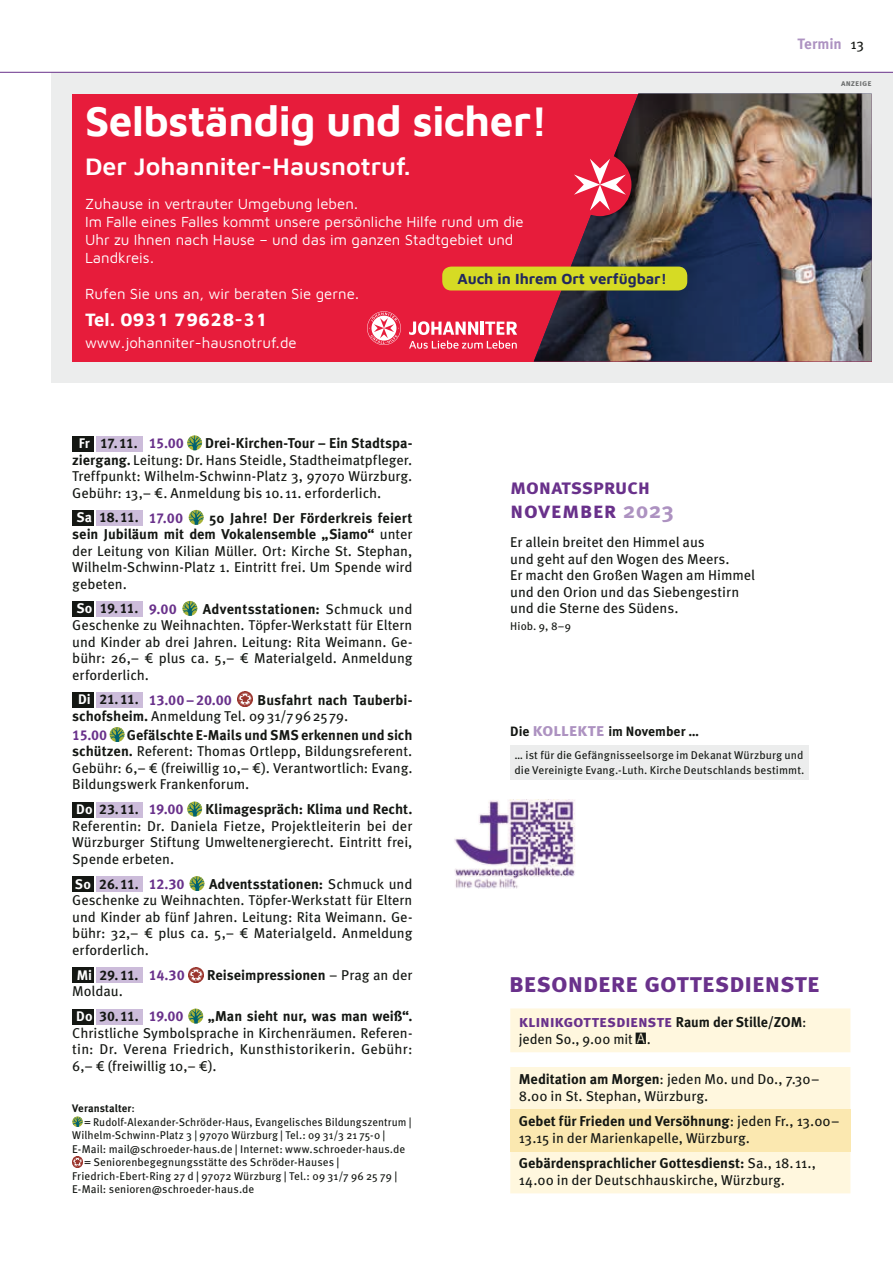
<style>
.page{position:relative;width:893px;height:1263px;background:#fff}
.page>*{position:absolute;margin:0;border:0;box-sizing:border-box;transform-origin:0 0}
.t1{font:700 42.45px "Maven Johanniter";letter-spacing:-.01em;color:#fff}
.t2{font:700 27px "Meta Pro";letter-spacing:-.015em;color:#69318b}
.t3{font:600 25.05px "Maven Johanniter";color:#fff}
.t4{font:700 22.5px "Meta Pro";letter-spacing:.01em;color:#69318b}
.t5{font:700 21px "Meta Pro";letter-spacing:-.02em;color:#69318b}
.t6{font:700 18.3px "Maven Johanniter";color:#fff}
.t7{font:700 16.35px "Meta Pro";letter-spacing:-.015em;color:#69318b}
.t8{font:15px/18px "Maven Johanniter";color:#fff}
.t9{font:700 15px "Maven Johanniter";color:#22295e}
.t10{font:700 15px "Meta Pro";color:#ad92c1}
.t11{font:14.25px/16.5px "Meta Pro";color:#141713;text-align:justify}
.t12{font:700 14.25px/16.5px "Meta Pro";letter-spacing:-.005em;color:#141713}
.t13{font:700 14.25px "Meta Pro";letter-spacing:-.01em;color:#69318b}
.t14{font:700 13.8px "Meta Pro";letter-spacing:-.025em;color:#141713}
.t15{font:700 13.5px "Meta Pro";color:#141713}
.t16{font:11.25px/15px "Meta Pro";letter-spacing:.01em;color:#141713}
.t17{font:11.25px "Meta Pro";letter-spacing:.01em;color:#141713;scale:.96 1}
.t18{font:700 10.8px "Meta Pro";color:#141713}
.t19{font:700 8.7px "Meta Pro";letter-spacing:.005em;color:#6f7171}
.s1{font-weight:700}
.s2{color:#fff}
.s3{font-size:14.25px;color:#69318b}
.s4{font-size:13.8px;color:#fff}
.s5{font-size:13.8px;color:#141713}
.s6{font-weight:400}
.s7{font-weight:400;font-size:11.25px}
.s8{color:#ad92c1}
.s9{font-size:18px;color:#ad92c1}
.s10{font-size:14.25px;color:#141713}
.s11{font-weight:400;font-size:14.25px;color:#141713}
</style>
<div class="page">
<div style="left:51px;top:72px;width:842px;height:311px;background:#eceded"></div>
<div style="left:72px;top:94px;width:800px;height:267px;background:#e71c3b"></div>
<img style="left:534px;top:94px;width:338px;height:267px">
<div style="left:442px;top:267px;width:245px;height:23px;background:#d6db24;border-radius:9px"></div>
<svg style="left:409px;top:321px;width:108px;height:28px"></svg>
<svg style="left:367px;top:311px;width:34px;height:34px"></svg>
<div style="left:568px;top:153px;width:63px;height:63px;background:#e71c3b;border-radius:50%"></div>
<svg style="left:574px;top:159px;width:52px;height:52px"></svg>
<div style="left:72px;top:436px;width:22px;height:15px;background:#141713"></div>
<div style="left:96px;top:436px;width:46px;height:15px;background:#ccbcda"></div>
<svg style="left:187px;top:435px;width:15px;height:15px"></svg>
<div style="left:72px;top:510px;width:22px;height:16px;background:#141713"></div>
<div style="left:96px;top:510px;width:46px;height:16px;background:#ccbcda"></div>
<svg style="left:189px;top:510px;width:15px;height:15px"></svg>
<div style="left:72px;top:601px;width:22px;height:16px;background:#141713"></div>
<div style="left:96px;top:601px;width:46px;height:16px;background:#ccbcda"></div>
<svg style="left:182px;top:601px;width:15px;height:15px"></svg>
<div style="left:72px;top:692px;width:22px;height:16px;background:#141713"></div>
<div style="left:96px;top:692px;width:46px;height:16px;background:#ccbcda"></div>
<img style="left:237px;top:692px;width:15px;height:15px">
<svg style="left:110px;top:727px;width:15px;height:15px"></svg>
<div style="left:72px;top:802px;width:22px;height:15px;background:#141713"></div>
<div style="left:96px;top:802px;width:46px;height:15px;background:#ccbcda"></div>
<svg style="left:187px;top:801px;width:15px;height:15px"></svg>
<div style="left:72px;top:876px;width:22px;height:16px;background:#141713"></div>
<div style="left:96px;top:876px;width:46px;height:16px;background:#ccbcda"></div>
<svg style="left:189px;top:876px;width:15px;height:15px"></svg>
<div style="left:72px;top:967px;width:22px;height:16px;background:#141713"></div>
<div style="left:96px;top:967px;width:46px;height:16px;background:#ccbcda"></div>
<img style="left:188px;top:967px;width:15px;height:15px">
<div style="left:72px;top:1009px;width:22px;height:15px;background:#141713"></div>
<div style="left:96px;top:1009px;width:46px;height:15px;background:#ccbcda"></div>
<svg style="left:188px;top:1008px;width:15px;height:15px"></svg>
<svg style="left:510px;top:1008px;width:340px;height:185px;background:#fef7e1"></svg>
<div style="left:510px;top:1109px;width:340px;height:42px;background:#fbe8b0"></div>
<div style="left:510px;top:746px;width:299px;height:34px;background:#eceded"></div>
<svg style="left:72px;top:1116px;width:11px;height:11px"></svg>
<svg style="left:72px;top:1157px;width:11px;height:10px"></svg>
<hr style="left:0;top:72px;width:893px;height:1px;background:#69318b">
<img style="left:454px;top:799px;width:121px;height:89px">
<svg style="left:636px;top:1032px;width:10px;height:12px"></svg>
<p class="t10" style="left:797px;top:32px;width:46px">Termin</p>
<p class="t11" style="left:850px;top:35px;width:15px">13</p>
<h1 class="t1" style="left:85px;top:91px;width:464px">Selbständig und sicher!</h1>
<h3 class="t3" style="left:85px;top:149px;width:327px">Der Johanniter-Hausnotruf.</h3>
<p class="t8" style="left:85px;top:194px;width:440px">Zuhause in vertrauter Umgebung leben.<br>Im Falle eines Falles kommt unsere persönliche Hilfe rund um die Uhr zu Ihnen nach Hause – und das im ganzen Stadtgebiet und Landkreis.</p>
<p class="t8" style="left:85px;top:284px;width:276px">Rufen Sie uns an, wir beraten Sie gerne.</p>
<p class="t6" style="left:85px;top:306px;width:184px">Tel. 0931 79628-31</p>
<p class="t8" style="left:85px;top:333px;width:213px">www.johanniter-hausnotruf.de</p>
<p class="t9" style="left:457px;top:268px;width:211px">Auch in Ihrem Ort verfügbar!</p>
<p class="t19" style="left:841px;top:76px;width:32px">anzeige</p>
<p class="t11" style="left:72px;top:434px;width:342px;text-indent:133px"><span class="s1">Drei-Kirchen-Tour – Ein Stadtspa&shy;ziergang.</span> Leitung: Dr. Hans Steidle, Stadtheimatpfleger.<br>Treffpunkt: Wilhelm-Schwinn-Platz 3, 97070 Würzburg.<br>Gebühr: 13,– €. Anmeldung bis 10. 11. erforderlich.</p>
<p class="t14" style="left:77px;top:507px;width:108px"><span class="s2">Sa</span> 18.11. <span class="s3">17.00</span></p>
<p class="t14" style="left:79px;top:432px;width:107px"><span class="s2">Fr</span> 17.11. <span class="s3">15.00</span></p>
<p class="t11" style="left:72px;top:509px;width:342px;text-indent:137px"><span class="s1">50 Jahre! Der Förderkreis feiert sein Jubiläum mit dem Vokalensemble „Siamo“</span> unter der Leitung von Kilian Müller. Ort: Kirche St. Stephan, Wilhelm-Schwinn-Platz 1. Eintritt frei. Um Spende wird gebeten.</p>
<p class="t14" style="left:76px;top:598px;width:102px"><span class="s2">So</span> 19.11. <span class="s3">9.00</span></p>
<p class="t11" style="left:72px;top:600px;width:342px;text-indent:131px"><span class="s1">Adventsstationen:</span> Schmuck und Geschenke zu Weihnachten. Töpfer-Werkstatt für Eltern und Kinder ab drei Jahren. Leitung: Rita Weimann. Ge&shy;bühr: 26,– € plus ca. 5,– € Materialgeld. Anmeldung erforderlich.</p>
<p class="t13" style="left:78px;top:689px;width:155px"><span class="s4">Di</span> <span class="s5">21.11.</span> 13.00–20.00</p>
<p class="t12" style="left:72px;top:691px;width:342px;text-indent:185px">Busfahrt nach Tauberbi&shy;schofsheim. <span class="s6">Anmeldung Tel. 0931/7962579.</span></p>
<p class="t13" style="left:72px;top:724px;width:36px">15.00</p>
<p class="t11" style="left:72px;top:726px;width:342px;text-indent:55px"><span class="s1">Gefälschte E-Mails und SMS erkennen und sich schützen.</span> Referent: Thomas Ortlepp, Bildungsreferent.<br>Gebühr: 6,– € (freiwillig 10,– €). Verantwortlich: Evang.<br>Bildungswerk Frankenforum.</p>
<p class="t14" style="left:76px;top:798px;width:109px"><span class="s2">Do</span> 23.11. <span class="s3">19.00</span></p>
<p class="t12" style="left:206px;top:800px;width:208px">Klimagespräch: Klima und Recht.</p>
<p class="t11" style="left:72px;top:817px;width:342px">Referentin: Dr. Daniela Fietze, Projektleiterin bei der Würzburger Stiftung Umweltenergierecht. Eintritt frei, Spende erbeten.</p>
<p class="t14" style="left:75px;top:873px;width:111px"><span class="s2">So</span> 26.11. <span class="s3">12.30</span></p>
<p class="t11" style="left:72px;top:875px;width:342px;text-indent:137px"><span class="s1">Adventsstationen:</span> Schmuck und Geschenke zu Weihnachten. Töpfer-Werkstatt für Eltern und Kinder ab fünf Jahren. Leitung: Rita Weimann. Ge&shy;bühr: 32,– € plus ca. 5,– € Materialgeld. Anmeldung erforderlich.</p>
<p class="t14" style="left:77px;top:964px;width:110px"><span class="s2">Mi</span> 29.11. <span class="s3">14.30</span></p>
<p class="t12" style="left:207px;top:966px;width:207px">Reiseimpressionen <span class="s6">– Prag an der</span></p>
<p class="t11" style="left:72px;top:982px;width:52px">Moldau.</p>
<p class="t14" style="left:76px;top:1005px;width:109px"><span class="s2">Do</span> 30.11. <span class="s3">19.00</span></p>
<p class="t12" style="left:208px;top:1007px;width:206px">„Man sieht nur, was man weiß“.</p>
<p class="t11" style="left:72px;top:1024px;width:342px">Christliche Symbolsprache in Kirchenräumen. Referen&shy;tin: Dr. Verena Friedrich, Kunsthistorikerin. Gebühr:<br>6,– € (freiwillig 10,– €).</p>
<p class="t18" style="left:72px;top:1100px;width:64px">Veranstalter<span class="s7">:</span></p>
<p class="t17" style="left:84px;top:1113px;width:343px">= Rudolf-Alexander-Schröder-Haus, Evangelisches Bildungszentrum |</p>
<p class="t16" style="left:72px;top:1127px;width:315px">Wilhelm-Schwinn-Platz 3 | 97070 Würzburg | Tel.: 09 31/3 21 75-0 |</p>
<p class="t16" style="left:72px;top:1141px;width:334px">E-Mail: mail@schroeder-haus.de | Internet: www.schroeder-haus.de</p>
<p class="t16" style="left:84px;top:1154px;width:257px">= Seniorenbegegnungsstätte des Schröder-Hauses |</p>
<p class="t16" style="left:72px;top:1168px;width:326px">Friedrich-Ebert-Ring 27 d | 97072 Würzburg | Tel.: 09 31/7 96 25 79 |</p>
<p class="t16" style="left:72px;top:1181px;width:184px">E-Mail: senioren@schroeder-haus.de</p>
<h3 class="t5" style="left:510px;top:470px;width:142px">monatsspruch</h3>
<h3 class="t4" style="left:510px;top:493px;width:165px">November <span class="s8">2023</span></h3>
<p class="t11" style="left:510px;top:533px;width:246px;text-align:left">Er allein breitet den Himmel aus<br>und geht auf den Wogen des Meers.<br>Er macht den Großen Wagen am Himmel und den Orion und das Siebengestirn und die Sterne des Südens.</p>
<p class="t16" style="left:510px;top:618px;width:62px">Hiob. 9, 8–9</p>
<p class="t15" style="left:510px;top:721px;width:190px">Die <span class="s9">kollekte</span> im November …</p>
<p class="t16" style="left:514px;top:746px;width:291px">… ist für die Gefängnisseelsorge im Dekanat Würzburg und die Vereinigte Evang.-Luth. Kirche Deutschlands bestimmt.</p>
<h2 class="t2" style="left:509px;top:961px;width:313px">besondere gottesdienste</h2>
<p class="t7" style="left:519px;top:1009px;width:289px">klinikgottesdienste <span class="s10">Raum der Stille/ZOM</span><span class="s11">:</span></p>
<p class="t11" style="left:519px;top:1030px;width:134px">jeden So., 9.00 mit .</p>
<p class="t11" style="left:519px;top:1070px;width:302px"><span class="s1">Meditation am Morgen</span>: jeden Mo. und Do., 7.30–<br>8.00 in St. Stephan, Würzburg.</p>
<p class="t11" style="left:519px;top:1112px;width:322px"><span class="s1">Gebet für Frieden und Versöhnung</span>: jeden Fr., 13.00–<br>13.15 in der Marienkapelle, Würzburg.</p>
<p class="t11" style="left:519px;top:1154px;width:299px"><span class="s1">Gebärdensprachlicher Gottesdienst:</span> Sa., 18. 11.,<br>14.00 in der Deutschhauskirche, Würzburg.</p>
</div>
